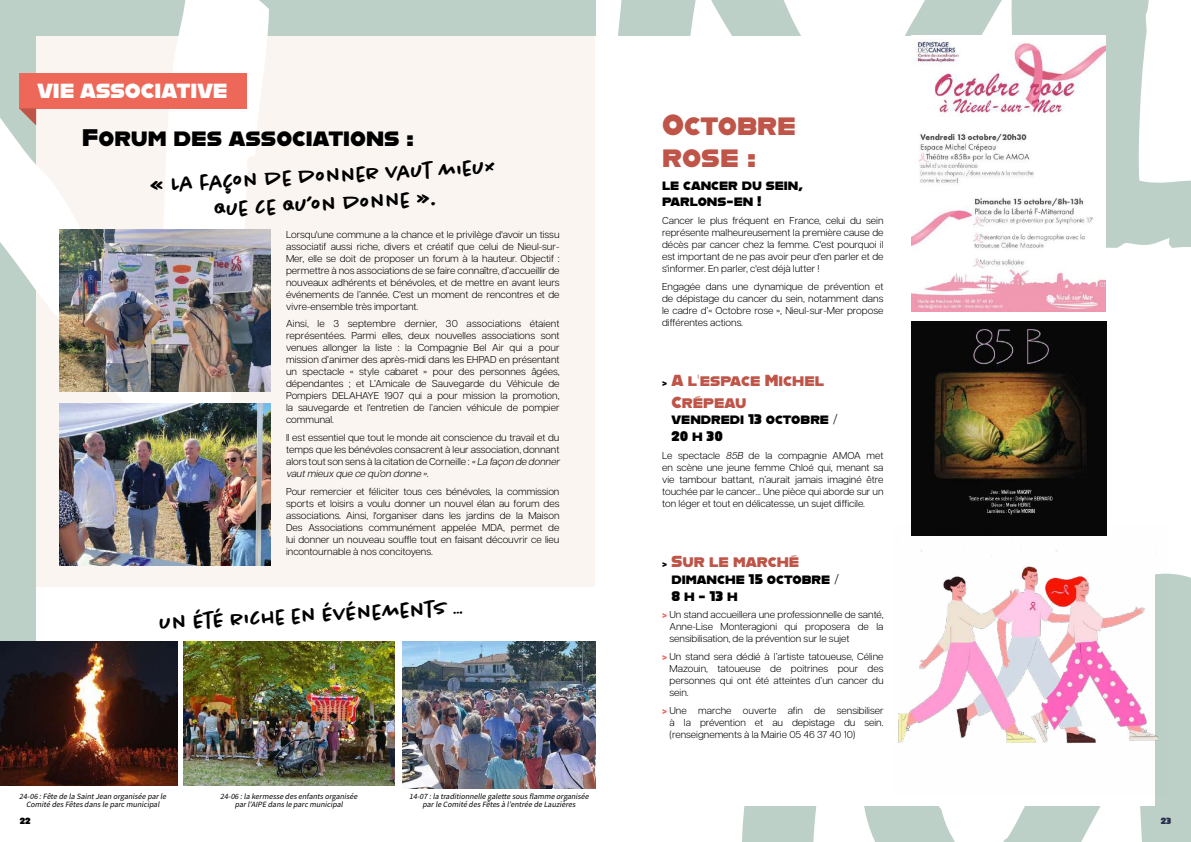
<style>
.page{position:relative;width:1191px;height:842px;background:#fff}
.page>*{position:absolute;margin:0;border:0;box-sizing:border-box;transform-origin:0 0}
.t1{font:29px/32px "Alfarn";color:#bf5448}
.t2{font:24px "Alfarn";color:#000}
.t3{font:500 21px/28px "Chantal";color:#000;text-align:center}
.t4{font:20.4px "Alfarn";color:#fff}
.t5{font:16px/21.6px "Alfarn";color:#bf5448}
.t6{font:14px/16.8px "Alfarn";color:#000}
.t7{font:300 10px/12px "Articulat CF";color:#000;text-align:justify}
.t8{font:9px "Alfarn";color:#000}
.t9{font:9px "Alfarn";color:#292d4b}
.t10{font:italic 8px/8px "Source Sans Pro";color:#000;text-align:center}
.s1{font-style:italic}
.s2{font-family:"Articulat CF";font-weight:800;font-size:10px;color:#000}
.s3{font-weight:800;color:#ed6858}
</style>
<div class="page">
<div style="left:0;top:0;width:595px;height:842px;background:#bcd0c8"></div>
<div style="left:36px;top:36px;width:626px;height:770px;background:#fff"></div>
<div style="left:36px;top:36px;width:559px;height:550px;background:#faf5f1"></div>
<svg style="left:595px;top:0;width:472px;height:36px;fill:#bcd0c8"></svg>
<svg style="left:0;top:0;width:269px;height:404px"></svg>
<div style="left:19px;top:73px;width:227px;height:35px;background:#ed6858"></div>
<svg style="left:19px;top:108px;width:17px;height:17px"></svg>
<svg style="left:742px;top:573px;width:449px;height:269px;fill:#bcd0c8"></svg>
<div style="left:595px;top:36px;width:560px;height:770px;background:#fff"></div>
<svg style="left:1067px;top:0;width:124px;height:248px"></svg>
<img style="left:59px;top:230px;width:211px;height:161px">
<img style="left:59px;top:404px;width:211px;height:161px">
<img style="left:0;top:641px;width:177px;height:145px">
<img style="left:183px;top:641px;width:211px;height:145px">
<div style="left:0;top:786px;width:595px;height:56px;background:#fff"></div>
<img style="left:911px;top:36px;width:195px;height:275px">
<img style="left:402px;top:641px;width:193px;height:148px">
<img style="left:911px;top:321px;width:195px;height:203px">
<img style="left:898px;top:524px;width:270px;height:270px">
<h3 class="t4" style="left:37px;top:79px;width:192px">VIE ASSOCIATIVE</h3>
<h2 class="t2" style="left:82px;top:123px;width:333px">Forum des associations :</h2>
<h3 class="t3" style="left:150px;top:171px;width:347px;rotate:-3deg">« La façon de donner vaut mieux que ce qu’on donne ».</h3>
<p class="t7" style="left:286px;top:227px;width:275px">Lorsqu'une commune a la chance et le privilège d'avoir un tissu associatif aussi riche, divers et créatif que celui de Nieul-sur-Mer, elle se doit de proposer un forum à la hauteur. Objectif : permettre à nos associations de se faire connaître, d’accueillir de nouveaux adhérents et bénévoles, et de mettre en avant leurs événements de l’année. C'est un moment de rencontres et de vivre-ensemble très important.</p>
<p class="t7" style="left:286px;top:317px;width:275px">Ainsi, le 3 septembre dernier, 30 associations étaient représentées. Parmi elles, deux nouvelles associations sont venues allonger la liste : la Compagnie Bel Air qui a pour mission d’animer des après-midi dans les EHPAD en présentant un spectacle « style cabaret » pour des personnes âgées, dépendantes ; et L’Amicale de Sauvegarde du Véhicule de Pompiers DELAHAYE 1907 qui a pour mission la promotion, la sauvegarde et l'entretien de l’ancien véhicule de pompier communal.</p>
<p class="t7" style="left:286px;top:431px;width:277px;text-align:left">Il est essentiel que tout le monde ait conscience du travail et du temps que les bénévoles consacrent à leur association, donnant alors tout son sens à la citation de Corneille : <span class="s1">«La façon de donner vautmieux que ce qu’on donne ».</span></p>
<p class="t7" style="left:286px;top:484px;width:275px">Pour remercier et féliciter tous ces bénévoles, la commission sports et loisirs a voulu donner un nouvel élan au forum des associations. Ainsi, l'organiser dans les jardins de la Maison Des Associations communément appelée MDA, permet de lui donner un nouveau souffle tout en faisant découvrir ce lieu incontournable à nos concitoyens.</p>
<h3 class="t3" style="left:159px;top:609px;width:306px;rotate:-3deg">Un été riche en événements …</h3>
<h1 class="t1" style="left:662px;top:108px;width:135px">Octobre rose :</h1>
<h3 class="t6" style="left:662px;top:176px;width:143px">le cancer du sein, parlons-en !</h3>
<p class="t7" style="left:662px;top:214px;width:223px">Cancer le plus fréquent en France, celui du sein représente malheureusement la première cause de décès par cancer chez la femme. C'est pourquoi il est important de ne pas avoir peur d'en parler et de s'informer. En parler, c'est déjà lutter !</p>
<p class="t7" style="left:662px;top:280px;width:223px">Engagée dans une dynamique de prévention et de dépistage du cancer du sein, notamment dans le cadre d’« Octobre rose », Nieul-sur-Mer propose différentes actions.</p>
<h3 class="t5" style="left:671px;top:369px;width:154px;text-indent:-9px"><span class="s2">&gt;</span> A l’espace Michel<br>Crépeau</h3>
<h3 class="t6" style="left:671px;top:410px;width:168px">vendredi 13 octobre /<br>20 h 30</h3>
<p class="t7" style="left:662px;top:449px;width:223px">Le spectacle <span class="s1">85B</span> de la compagnie AMOA met en scène une jeune femme Chloé qui, menant sa vie tambour battant, n’aurait jamais imaginé être touchée par le cancer... Une pièce qui aborde sur un ton léger et tout en délicatesse, un sujet difficile.</p>
<h3 class="t5" style="left:662px;top:550px;width:139px"><span class="s2">&gt;</span> Sur le marché</h3>
<h3 class="t6" style="left:671px;top:570px;width:169px">dimanche 15 octobre /<br>8 h - 13 h</h3>
<p class="t7" style="left:669px;top:608px;width:216px;text-indent:-7px"><span class="s3">&gt;</span> Un stand accueillera une professionnelle de santé, Anne-Lise Monteragioni qui proposera de la sensibilisation, de la prévention sur le sujet</p>
<p class="t7" style="left:669px;top:650px;width:215px;text-indent:-7px"><span class="s3">&gt;</span> Un stand sera dédié à l’artiste tatoueuse, Céline Mazouin, tatoueuse de poitrines pour des personnes qui ont été atteintes d’un cancer du sein.</p>
<p class="t7" style="left:669px;top:703px;width:216px;text-indent:-7px"><span class="s3">&gt;</span> Une marche ouverte afin de sensibiliser à la prévention et au depistage du sein. (renseignements à la Mairie 05 46 37 40 10)</p>
<p class="t10" style="left:19px;top:792px;width:150px">24-06 :Fête de la SaintJean organisée parle<br>Comité des Fêtes dans le parc municipal</p>
<p class="t10" style="left:220px;top:792px;width:140px">24-06 :la kermesse des enfants organisée parl'AIPE dans le parc municipal</p>
<p class="t10" style="left:409px;top:792px;width:183px">14-07 :la traditionnelle galette sous flamme organisée parle Comité des Fêtes à l’entrée de Lauzières</p>
<p class="t8" style="left:20px;top:816px;width:12px">22</p>
<p class="t9" style="left:1160px;top:816px;width:12px">23</p>
</div>
